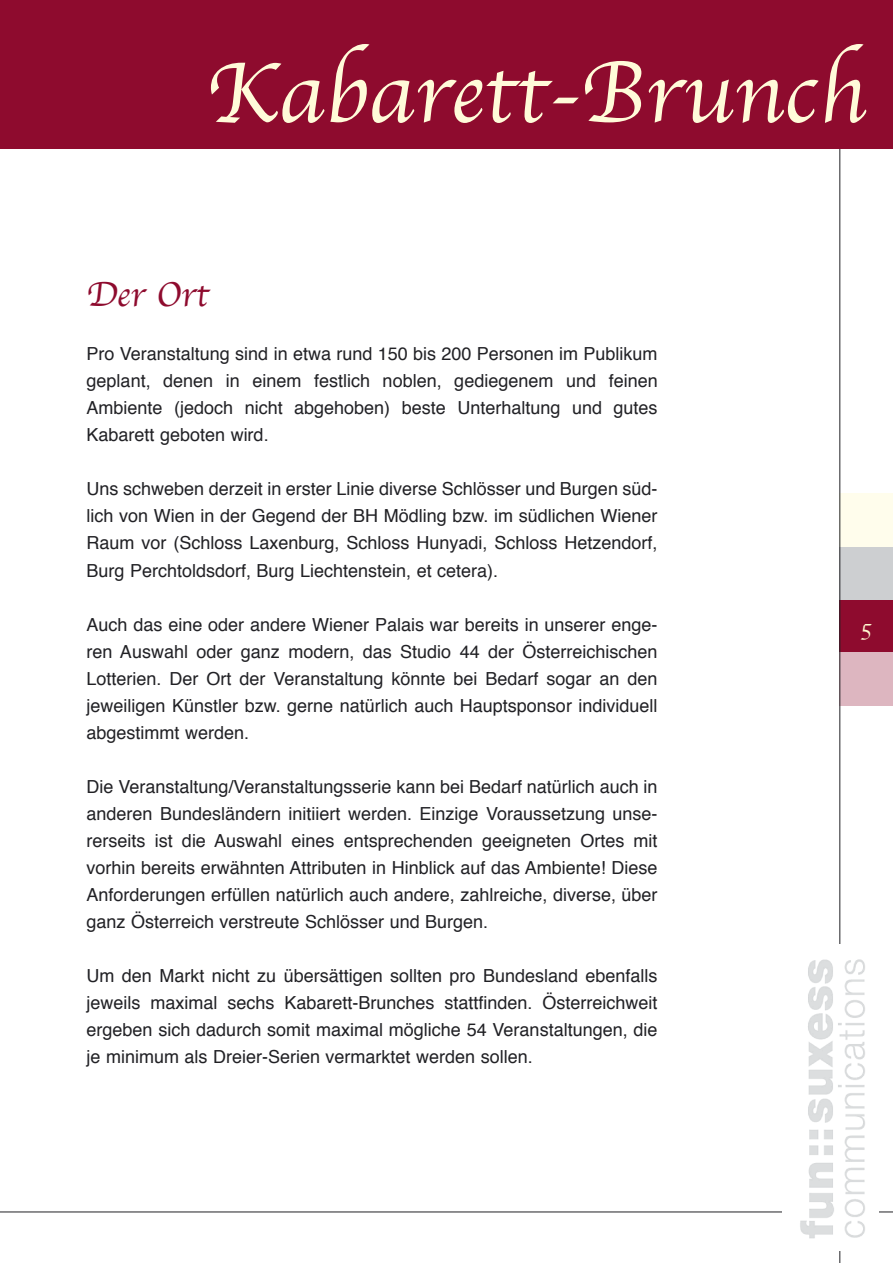
<style>
.page{position:relative;width:893px;height:1263px;background:#fff}
.page>*{position:absolute;margin:0;border:0;box-sizing:border-box;transform-origin:0 0}
.t1{font:90px "Apple Chancery";color:#fffbd9}
.t2{font:36px "Apple Chancery";color:#8e0b2e}
.t3{font:24px "Apple Chancery";color:#fffad0}
.t4{font:18px/27px "Helvetica";color:#212125;text-align:justify}
</style>
<div class="page">
<div style="left:840px;top:600px;width:53px;height:53px;background:#8e0b2e"></div>
<div style="left:840px;top:546px;width:53px;height:54px;background:#cdcfd1"></div>
<div style="left:840px;top:493px;width:53px;height:53px;background:#fffdec"></div>
<div style="left:840px;top:653px;width:53px;height:53px;background:#ddb6c0"></div>
<hr style="left:840px;top:7px;width:1px;height:1256px;background:#212125">
<div style="left:0;top:0;width:893px;height:149px;background:#8e0b2e"></div>
<hr style="left:0;top:1212px;width:893px;height:1px;background:#212125">
<div style="left:782px;top:944px;width:97px;height:306px;background:#fff"></div>
<img style="left:800px;top:959px;width:65px;height:280px">
<h1 class="t1" style="left:206px;top:21px;width:662px">Kabarett-Brunch</h1>
<p class="t2" style="left:87px;top:266px;width:124px">Der Ort</p>
<p class="t4" style="left:87px;top:340px;width:573px">Pro Veranstaltung sind in etwa rund 150 bis 200 Personen im Publikum geplant, denen in einem festlich noblen, gediegenem und feinen Ambiente (jedoch nicht abgehoben) beste Unterhaltung und gutes Kabarett geboten wird.</p>
<p class="t4" style="left:87px;top:475px;width:573px">Uns schweben derzeit in erster Linie diverse Schlösser und Burgen süd&shy;lich von Wien in der Gegend der BH Mödling bzw. im südlichen Wiener Raum vor (Schloss Laxenburg, Schloss Hunyadi, Schloss Hetzendorf, Burg Perchtoldsdorf, Burg Liechtenstein, et cetera).</p>
<p class="t4" style="left:87px;top:610px;width:573px">Auch das eine oder andere Wiener Palais war bereits in unserer enge&shy;ren Auswahl oder ganz modern, das Studio 44 der Österreichischen Lotterien. Der Ort der Veranstaltung könnte bei Bedarf sogar an den jeweiligen Künstler bzw. gerne natürlich auch Hauptsponsor individuell abgestimmt werden.</p>
<p class="t4" style="left:87px;top:772px;width:573px">Die Veranstaltung/Veranstaltungsserie kann bei Bedarf natürlich auch in anderen Bundesländern initiiert werden. Einzige Voraussetzung unse&shy;rerseits ist die Auswahl eines entsprechenden geeigneten Ortes mit vorhin bereits erwähnten Attributen in Hinblick auf das Ambiente! Diese Anforderungen erfüllen natürlich auch andere, zahlreiche, diverse, über ganz Österreich verstreute Schlösser und Burgen.</p>
<p class="t4" style="left:87px;top:961px;width:572px">Um den Markt nicht zu übersättigen sollten pro Bundesland ebenfalls jeweils maximal sechs Kabarett-Brunches stattfinden. Österreichweit ergeben sich dadurch somit maximal mögliche 54 Veranstaltungen, die je minimum als Dreier-Serien vermarktet werden sollen.</p>
<h3 class="t3" style="left:861px;top:609px;width:13px">5</h3>
</div>
